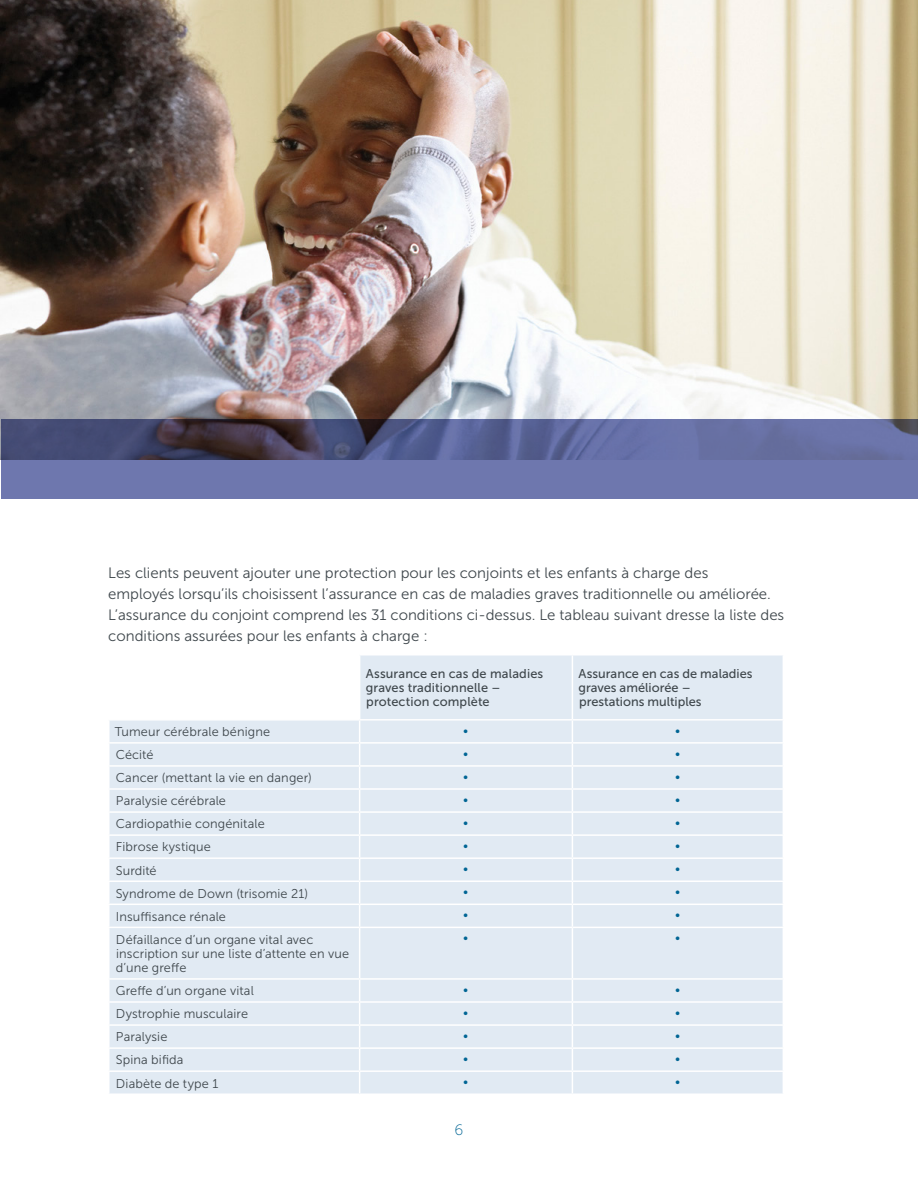
<style>
.page{position:relative;width:918px;height:1188px;background:#fff}
.page>*{position:absolute;margin:0;border:0;box-sizing:border-box;transform-origin:0 0}
.EL_Body_Text_-_10_pt{font:15px/21px "Museo Sans 300";color:#3f474c}
.t1{font:15px "Museo Sans 100";color:#006594}
.EL_Table_Text{font:12.75px/14.2px "Museo Sans 300";letter-spacing:.01em;color:#3f474c}
.EL_Table_Text-2{font:12.75px/14.2px "Museo Sans 500";letter-spacing:.005em;color:#3f474c}
.EL_Table_Text-3{font:12.75px "Museo Sans 300";color:#006594}
</style>
<div class="page">
<div style="left:110px;top:656px;width:673px;height:438px;background:#e1eaf3"></div>
<hr style="left:359px;top:656px;width:1px;height:63px;background:#fff">
<hr style="left:572px;top:656px;width:1px;height:63px;background:#fff">
<hr style="left:108px;top:719px;width:252px;height:2px;background:#fff">
<hr style="left:360px;top:719px;width:212px;height:2px;background:#fff">
<hr style="left:572px;top:719px;width:212px;height:2px;background:#fff">
<hr style="left:360px;top:811px;width:212px;height:2px;background:#fff">
<hr style="left:572px;top:811px;width:212px;height:2px;background:#fff">
<hr style="left:360px;top:904px;width:212px;height:1px;background:#fff">
<svg style="left:359px;top:721px;width:1px;height:206px"></svg>
<hr style="left:572px;top:904px;width:212px;height:1px;background:#fff">
<svg style="left:572px;top:721px;width:1px;height:206px"></svg>
<hr style="left:359px;top:928px;width:1px;height:50px;background:#fff">
<hr style="left:572px;top:928px;width:1px;height:50px;background:#fff">
<hr style="left:360px;top:1024px;width:212px;height:2px;background:#fff">
<hr style="left:572px;top:1024px;width:212px;height:2px;background:#fff">
<svg style="left:359px;top:980px;width:1px;height:114px"></svg>
<svg style="left:572px;top:980px;width:1px;height:114px"></svg>
<hr style="left:108px;top:742px;width:252px;height:2px;background:#fff">
<hr style="left:108px;top:765px;width:252px;height:2px;background:#fff">
<hr style="left:108px;top:788px;width:252px;height:2px;background:#fff">
<hr style="left:108px;top:811px;width:252px;height:2px;background:#fff">
<hr style="left:108px;top:834px;width:252px;height:2px;background:#fff">
<hr style="left:108px;top:857px;width:252px;height:2px;background:#fff">
<hr style="left:108px;top:880px;width:252px;height:2px;background:#fff">
<hr style="left:108px;top:904px;width:252px;height:1px;background:#fff">
<hr style="left:108px;top:927px;width:252px;height:1px;background:#fff">
<hr style="left:108px;top:978px;width:252px;height:2px;background:#fff">
<hr style="left:108px;top:1001px;width:252px;height:2px;background:#fff">
<hr style="left:108px;top:1024px;width:252px;height:2px;background:#fff">
<hr style="left:108px;top:1047px;width:252px;height:2px;background:#fff">
<hr style="left:108px;top:1070px;width:252px;height:2px;background:#fff">
<hr style="left:360px;top:742px;width:212px;height:2px;background:#fff">
<hr style="left:572px;top:742px;width:212px;height:2px;background:#fff">
<hr style="left:360px;top:765px;width:212px;height:2px;background:#fff">
<hr style="left:572px;top:765px;width:212px;height:2px;background:#fff">
<hr style="left:360px;top:788px;width:212px;height:2px;background:#fff">
<hr style="left:572px;top:788px;width:212px;height:2px;background:#fff">
<hr style="left:360px;top:834px;width:212px;height:2px;background:#fff">
<hr style="left:572px;top:834px;width:212px;height:2px;background:#fff">
<hr style="left:360px;top:857px;width:212px;height:2px;background:#fff">
<hr style="left:572px;top:857px;width:212px;height:2px;background:#fff">
<hr style="left:360px;top:880px;width:212px;height:2px;background:#fff">
<hr style="left:572px;top:880px;width:212px;height:2px;background:#fff">
<hr style="left:360px;top:927px;width:212px;height:1px;background:#fff">
<hr style="left:572px;top:927px;width:212px;height:1px;background:#fff">
<hr style="left:360px;top:978px;width:212px;height:2px;background:#fff">
<hr style="left:572px;top:978px;width:212px;height:2px;background:#fff">
<hr style="left:360px;top:1001px;width:212px;height:2px;background:#fff">
<hr style="left:572px;top:1001px;width:212px;height:2px;background:#fff">
<hr style="left:360px;top:1047px;width:212px;height:2px;background:#fff">
<hr style="left:572px;top:1047px;width:212px;height:2px;background:#fff">
<hr style="left:360px;top:1070px;width:212px;height:2px;background:#fff">
<hr style="left:572px;top:1070px;width:212px;height:2px;background:#fff">
<img style="left:0;top:0;width:918px;height:459px">
<svg style="left:2px;top:419px;width:916px;height:80px;background:#606797"></svg>
<p class="EL_Body_Text_-_10_pt" style="left:108px;top:563px;width:678px">Les clients peuvent ajouter une protection pour les conjoints et les enfants à charge des<br>employés lorsqu’ils choisissent l’assurance en cas de maladies graves traditionnelle ou améliorée.<br>L’assurance du conjoint comprend les 31 conditions ci-dessus. Le tableau suivant dresse la liste des conditions assurées pour les enfants à charge :</p>
<p class="EL_Table_Text-2" style="left:366px;top:666px;width:179px">Assurance en cas de maladies graves traditionnelle – protection complète</p>
<p class="EL_Table_Text-2" style="left:579px;top:666px;width:176px">Assurance en cas de maladies graves améliorée – prestations multiples</p>
<p class="EL_Table_Text" style="left:115px;top:725px;width:157px">Tumeur cérébrale bénigne</p>
<p class="EL_Table_Text-3" style="left:463px;top:724px;width:7px">•</p>
<p class="EL_Table_Text-3" style="left:675px;top:724px;width:7px">•</p>
<p class="EL_Table_Text" style="left:116px;top:748px;width:39px">Cécité</p>
<p class="EL_Table_Text-3" style="left:463px;top:747px;width:7px">•</p>
<p class="EL_Table_Text-3" style="left:675px;top:747px;width:7px">•</p>
<p class="EL_Table_Text" style="left:116px;top:771px;width:198px">Cancer (mettant la vie en danger)</p>
<p class="EL_Table_Text-3" style="left:463px;top:770px;width:7px">•</p>
<p class="EL_Table_Text-3" style="left:675px;top:770px;width:7px">•</p>
<p class="EL_Table_Text" style="left:116px;top:794px;width:112px">Paralysie cérébrale</p>
<p class="EL_Table_Text-3" style="left:463px;top:793px;width:7px">•</p>
<p class="EL_Table_Text-3" style="left:675px;top:793px;width:7px">•</p>
<p class="EL_Table_Text" style="left:116px;top:817px;width:150px">Cardiopathie congénitale</p>
<p class="EL_Table_Text-3" style="left:463px;top:816px;width:7px">•</p>
<p class="EL_Table_Text-3" style="left:675px;top:816px;width:7px">•</p>
<p class="EL_Table_Text" style="left:116px;top:840px;width:96px">Fibrose kystique</p>
<p class="EL_Table_Text-3" style="left:463px;top:839px;width:7px">•</p>
<p class="EL_Table_Text-3" style="left:675px;top:839px;width:7px">•</p>
<p class="EL_Table_Text" style="left:116px;top:863px;width:42px">Surdité</p>
<p class="EL_Table_Text-3" style="left:463px;top:862px;width:7px">•</p>
<p class="EL_Table_Text-3" style="left:675px;top:862px;width:7px">•</p>
<p class="EL_Table_Text" style="left:116px;top:886px;width:194px">Syndrome de Down (trisomie 21)</p>
<p class="EL_Table_Text-3" style="left:463px;top:885px;width:7px">•</p>
<p class="EL_Table_Text-3" style="left:675px;top:885px;width:7px">•</p>
<p class="EL_Table_Text" style="left:116px;top:909px;width:112px">Insuffisance rénale</p>
<p class="EL_Table_Text-3" style="left:463px;top:908px;width:7px">•</p>
<p class="EL_Table_Text-3" style="left:675px;top:908px;width:7px">•</p>
<p class="EL_Table_Text" style="left:116px;top:932px;width:235px">Défaillance d’un organe vital avec inscription sur une liste d’attente en vue d’une greffe</p>
<p class="EL_Table_Text-3" style="left:463px;top:931px;width:7px">•</p>
<p class="EL_Table_Text-3" style="left:675px;top:931px;width:7px">•</p>
<p class="EL_Table_Text" style="left:116px;top:984px;width:140px">Greffe d’un organe vital</p>
<p class="EL_Table_Text-3" style="left:463px;top:983px;width:7px">•</p>
<p class="EL_Table_Text-3" style="left:675px;top:983px;width:7px">•</p>
<p class="EL_Table_Text" style="left:116px;top:1007px;width:134px">Dystrophie musculaire</p>
<p class="EL_Table_Text-3" style="left:463px;top:1006px;width:7px">•</p>
<p class="EL_Table_Text-3" style="left:675px;top:1006px;width:7px">•</p>
<p class="EL_Table_Text" style="left:116px;top:1030px;width:53px">Paralysie</p>
<p class="EL_Table_Text-3" style="left:463px;top:1029px;width:7px">•</p>
<p class="EL_Table_Text-3" style="left:675px;top:1029px;width:7px">•</p>
<p class="EL_Table_Text" style="left:116px;top:1053px;width:69px">Spina bifida</p>
<p class="EL_Table_Text-3" style="left:463px;top:1052px;width:7px">•</p>
<p class="EL_Table_Text-3" style="left:675px;top:1052px;width:7px">•</p>
<p class="EL_Table_Text" style="left:116px;top:1076px;width:104px">Diabète de type 1</p>
<p class="EL_Table_Text-3" style="left:463px;top:1075px;width:7px">•</p>
<p class="EL_Table_Text-3" style="left:675px;top:1075px;width:7px">•</p>
<p class="t1" style="left:455px;top:1122px;width:10px">6</p>
</div>
